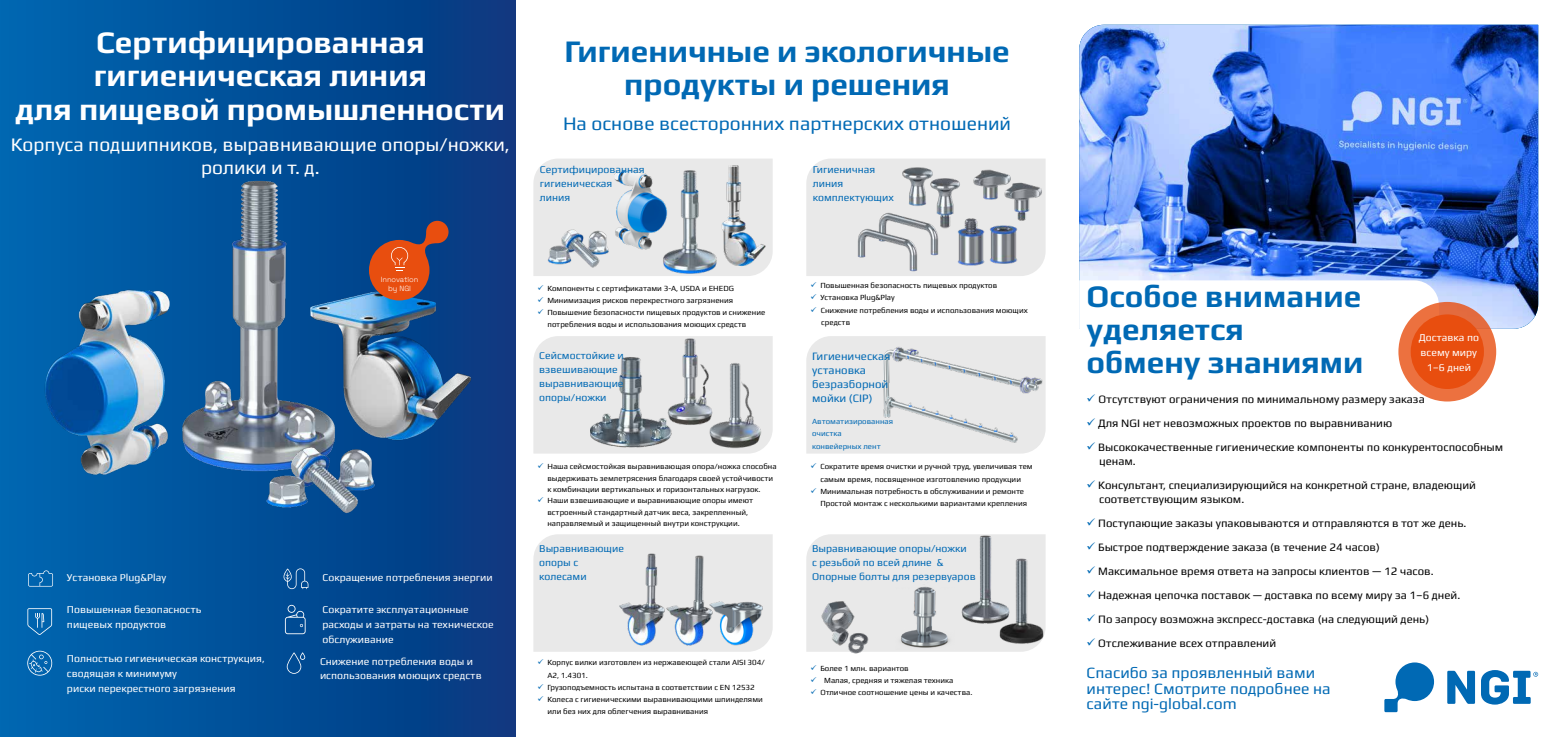
<style>
.page{position:relative;width:1563px;height:737px;background:#fff}
.page>*{position:absolute;margin:0;border:0;box-sizing:border-box;transform-origin:0 0}
.t1{font:700 31.5px/33.2px "Play";color:#0069b4;text-align:center}
.t2{font:700 31.5px/33.2px "Play";color:#fff;text-align:center}
.t3{font:19.25px/23.6px "Play";color:#fff;text-align:center}
.t4{font:19.25px "Play";color:#0069b4}
.t5{font:15.75px/15.6px "Play";color:#0069b4}
.t6{font:11.38px/14px "Play";color:#000}
.t7{font:11.38px/14px "Play";color:#0069b4}
.t8{font:10.5px/14.5px "Play";color:#fff}
.t9{font:10.5px/14px "Play";color:#0069b4}
.t10{font:7.88px/12.2px "Play";color:#000}
.t11{font:7.88px/12.2px "Play";color:#0069b4}
.t12{font:300 7.52px/8.6px "Space Grotesk";color:#fff;text-align:center}
.s1{color:#0069b4}
</style>
<div class="page">
<div style="left:806px;top:159px;width:239px;height:117px;background:#e9e9e9"></div>
<svg style="left:1447px;top:670px;width:28px;height:34px"></svg>
<svg style="left:1481px;top:670px;width:57px;height:34px"></svg>
<svg style="left:1384px;top:662px;width:50px;height:50px"></svg>
<img style="left:1079px;top:25px;width:459px;height:304px">
<svg style="left:1079px;top:280px;width:360px;height:49px"></svg>
<div style="left:0;top:0;width:515px;height:737px;background:linear-gradient(to right,#0067b1,#07387f)"></div>
<svg style="left:27px;top:608px;width:25px;height:27px"></svg>
<svg style="left:287px;top:652px;width:18px;height:21px"></svg>
<svg style="left:27px;top:650px;width:25px;height:25px"></svg>
<svg style="left:283px;top:568px;width:25px;height:21px"></svg>
<svg style="left:285px;top:605px;width:21px;height:29px"></svg>
<svg style="left:28px;top:570px;width:25px;height:16px"></svg>
<img style="left:144px;top:171px;width:232px;height:317px">
<img style="left:254px;top:430px;width:127px;height:87px">
<img style="left:31px;top:208px;width:182px;height:308px">
<img style="left:277px;top:219px;width:207px;height:279px">
<svg style="left:369px;top:221px;width:79px;height:79px;background:#7f4b4b"></svg>
<div style="left:806px;top:534px;width:239px;height:117px;background:#e9e9e9"></div>
<div style="left:806px;top:336px;width:239px;height:117px;background:#e9e9e9"></div>
<img style="left:949px;top:534px;width:72px;height:91px">
<img style="left:987px;top:552px;width:59px;height:92px">
<img style="left:872px;top:344px;width:174px;height:101px">
<img style="left:808px;top:593px;width:84px;height:61px">
<div style="left:533px;top:159px;width:240px;height:117px;background:#e9e9e9"></div>
<img style="left:649px;top:159px;width:65px;height:117px">
<img style="left:596px;top:159px;width:91px;height:107px">
<img style="left:714px;top:159px;width:55px;height:117px">
<div style="left:533px;top:336px;width:240px;height:117px;background:#e9e9e9"></div>
<img style="left:591px;top:336px;width:106px;height:118px">
<img style="left:659px;top:336px;width:77px;height:98px">
<img style="left:700px;top:359px;width:73px;height:92px">
<div style="left:533px;top:534px;width:240px;height:117px;background:#e9e9e9"></div>
<img style="left:609px;top:548px;width:40px;height:104px">
<img style="left:649px;top:534px;width:74px;height:118px">
<img style="left:706px;top:593px;width:61px;height:54px">
<img style="left:541px;top:220px;width:71px;height:49px">
<img style="left:895px;top:578px;width:59px;height:71px">
<img style="left:874px;top:210px;width:68px;height:56px">
<img style="left:853px;top:226px;width:68px;height:50px">
<img style="left:885px;top:159px;width:65px;height:59px">
<img style="left:913px;top:174px;width:47px;height:56px">
<img style="left:960px;top:159px;width:56px;height:51px">
<img style="left:993px;top:179px;width:51px;height:47px">
<img style="left:947px;top:210px;width:61px;height:66px">
<img style="left:974px;top:215px;width:59px;height:59px">
<div style="left:1398px;top:302px;width:98px;height:99px;background:#ec713f;border-radius:50%"></div>
<div style="left:1410px;top:314px;width:74px;height:75px;background:#e84e0f;border-radius:50%"></div>
<h1 class="t2" style="left:16px;top:25px;width:491px">Сертифицированная гигиеническая линия<br>для пищевой промышленности</h1>
<h2 class="t3" style="left:11px;top:132px;width:500px">Корпуса подшипников, выравнивающие опоры/ножки, ролики и т. д.</h2>
<p class="t12" style="left:381px;top:275px;width:39px">Innovation by NGI</p>
<h3 class="t8" style="left:67px;top:569px;width:101px">Установка Plug&amp;Play</h3>
<h3 class="t8" style="left:67px;top:602px;width:136px">Повышенная безопасность пищевых продуктов</h3>
<h3 class="t8" style="left:67px;top:651px;width:199px">Полностью гигиеническая конструкция, сводящая к минимуму<br>риски перекрестного загрязнения</h3>
<h3 class="t8" style="left:322px;top:569px;width:172px">Сокращение потребления энергии</h3>
<h3 class="t8" style="left:322px;top:602px;width:173px">Сократите эксплуатационные расходы и затраты на техническое обслуживание</h3>
<h3 class="t8" style="left:320px;top:653px;width:163px">Снижение потребления воды и использования моющих средств</h3>
<h1 class="t1" style="left:564px;top:34px;width:447px">Гигиеничные и экологичные продукты и решения</h1>
<h2 class="t4" style="left:563px;top:112px;width:449px">На основе всесторонних партнерских отношений</h2>
<h3 class="t9" style="left:540px;top:163px;width:106px">Сертифицированная гигиеническая линия</h3>
<p class="t10" style="left:537px;top:282px;width:198px"><span class="s1">✓</span> Компоненты с сертификатами 3-A, USDA и EHEDG</p>
<p class="t10" style="left:537px;top:294px;width:197px"><span class="s1">✓</span> Минимизация рисков перекрестного загрязнения</p>
<p class="t10" style="left:547px;top:306px;width:219px;text-indent:-10px"><span class="s1">✓</span> Повышение безопасности пищевых продуктов и снижение потребления воды и использования моющих средств</p>
<h3 class="t9" style="left:539px;top:348px;width:86px">Сейсмостойкие и взвешивающие выравнивающие опоры/ножки</h3>
<p class="t10" style="left:547px;top:461px;width:231px;line-height:11.4px;text-indent:-10px"><span class="s1">✓</span> Наша сейсмостойкая выравнивающая опора/ножка способна выдерживать землетрясения благодаря своей устойчивости к комбинации вертикальных и горизонтальных нагрузок.</p>
<p class="t10" style="left:547px;top:495px;width:207px;line-height:11.4px;text-indent:-10px"><span class="s1">✓</span> Наши взвешивающие и выравнивающие опоры имеют встроенный стандартный датчик веса, закрепленный, направляемый и защищенный внутри конструкции.</p>
<h3 class="t9" style="left:539px;top:541px;width:86px">Выравнивающие опоры с колесами</h3>
<p class="t10" style="left:547px;top:656px;width:219px;text-indent:-10px"><span class="s1">✓</span> Корпус вилки изготовлен из нержавеющей стали AISI 304/<br>A2, 1.4301.</p>
<p class="t10" style="left:537px;top:681px;width:219px"><span class="s1">✓</span> Грузоподъемность испытана в соответствии с EN 12532</p>
<p class="t10" style="left:547px;top:693px;width:217px;text-indent:-10px"><span class="s1">✓</span> Колеса с гигиеническими выравнивающими шпинделями или без них для облегчения выравнивания</p>
<h3 class="t9" style="left:813px;top:163px;width:83px">Гигиеничная линия комплектующих</h3>
<p class="t10" style="left:810px;top:279px;width:188px"><span class="s1">✓</span> Повышенная безопасность пищевых продуктов</p>
<p class="t10" style="left:810px;top:291px;width:86px"><span class="s1">✓</span> Установка Plug&amp;Play</p>
<p class="t10" style="left:821px;top:304px;width:208px;text-indent:-11px"><span class="s1">✓</span> Снижение потребления воды и использования моющих средств</p>
<h3 class="t7" style="left:812px;top:349px;width:80px">Гигиеническая установка безразборной мойки (CIP)</h3>
<p class="t11" style="left:812px;top:415px;width:83px">Автоматизированная очистка конвейерных лент</p>
<p class="t10" style="left:810px;top:460px;width:224px;text-align:center"><span class="s1">✓</span> Сократите время очистки и ручной труд, увеличивая тем самым время, посвященное изготовлению продукции</p>
<p class="t10" style="left:820px;top:485px;width:208px;text-indent:-10px"><span class="s1">✓</span> Минимальная потребность в обслуживании и ремонте<br>Простой монтаж с несколькими вариантами крепления</p>
<h3 class="t9" style="left:812px;top:541px;width:165px">Выравнивающие опоры/ножки<br>с резьбой по всей длине &amp;<br>Опорные болты для резервуаров</h3>
<p class="t10" style="left:810px;top:661px;width:100px"><span class="s1">✓</span> Более 1 млн. вариантов</p>
<p class="t10" style="left:810px;top:674px;width:144px"><span class="s1">✓</span> Малая, средняя и тяжелая техника</p>
<p class="t10" style="left:810px;top:686px;width:163px"><span class="s1">✓</span> Отличное соотношение цены и качества.</p>
<h1 class="t1" style="left:1086px;top:279px;width:278px;text-align:left">Особое внимание уделяется обмену знаниями</h1>
<h3 class="t8" style="left:1418px;top:330px;width:62px;line-height:14.9px;text-align:center">Доставка по всему миру<br>1–6 дней</h3>
<h3 class="t6" style="left:1086px;top:392px;width:340px"><span class="s1">✓</span> Отсутствуют ограничения по минимальному размеру заказа</h3>
<h3 class="t6" style="left:1086px;top:416px;width:307px"><span class="s1">✓</span> Для NGI нет невозможных проектов по выравниванию</h3>
<h3 class="t6" style="left:1099px;top:440px;width:406px;text-indent:-12px"><span class="s1">✓</span> Высококачественные гигиенические компоненты по конкурентоспособным ценам.</h3>
<h3 class="t6" style="left:1099px;top:478px;width:378px;text-indent:-12px"><span class="s1">✓</span> Консультант, специализирующийся на конкретной стране, владеющий соответствующим языком.</h3>
<h3 class="t6" style="left:1086px;top:516px;width:381px"><span class="s1">✓</span> Поступающие заказы упаковываются и отправляются в тот же день.</h3>
<h3 class="t6" style="left:1086px;top:540px;width:295px"><span class="s1">✓</span> Быстрое подтверждение заказа (в течение 24 часов)</h3>
<h3 class="t6" style="left:1086px;top:564px;width:349px"><span class="s1">✓</span> Максимальное время ответа на запросы клиентов — 12 часов.</h3>
<h3 class="t6" style="left:1086px;top:587px;width:375px"><span class="s1">✓</span> Надежная цепочка поставок — доставка по всему миру за 1–6 дней.</h3>
<h3 class="t6" style="left:1086px;top:611px;width:344px"><span class="s1">✓</span> По запросу возможна экспресс-доставка (на следующий день)</h3>
<h3 class="t6" style="left:1086px;top:635px;width:191px"><span class="s1">✓</span> Отслеживание всех отправлений</h3>
<h3 class="t5" style="left:1086px;top:664px;width:245px">Спасибо за проявленный вами интерес! Смотрите подробнее на сайте ngi-global.com</h3>
</div>
